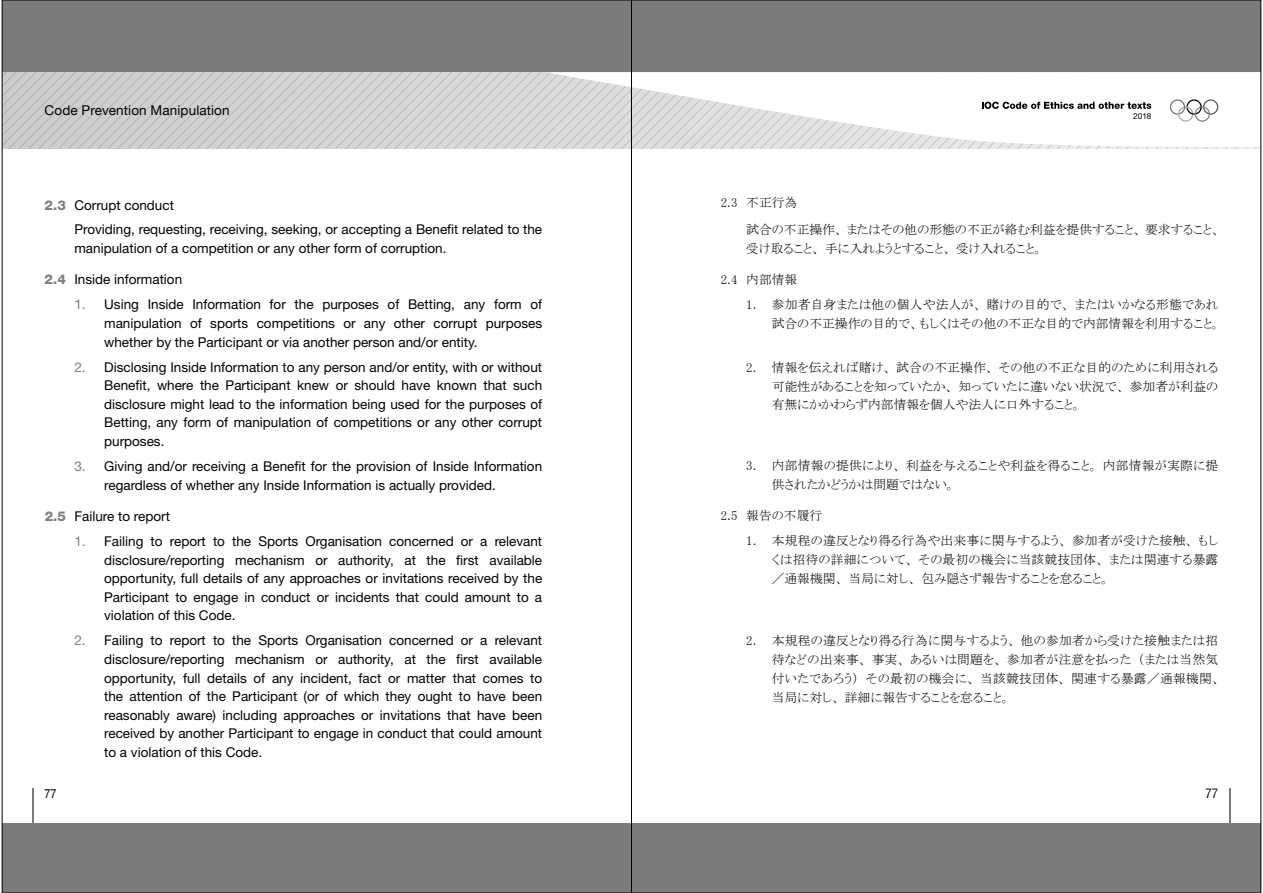
<style>
.page{position:relative;width:1263px;height:893px;background:#fff}
.page>*{position:absolute;margin:0;border:0;box-sizing:border-box;transform-origin:0 0}
.t1{font:13.5px/18.6px "Helvetica Neue LT Std";color:#000;text-align:justify}
.t2{font:13.5px "Helvetica Neue";letter-spacing:.01em;color:#000}
.t3{font:12.75px/18.8px "MS P Mincho";letter-spacing:.01em;color:#000}
.t4{font:condensed 12.75px "Helvetica";color:#000}
.t5{font:condensed 12.75px "Helvetica";color:#000}
.t6{font:8.25px "Helvetica Neue LT Std";color:#000}
.s1{font-weight:800;color:#7e7e7e}
.s2{color:#7e7e7e}
</style>
<div class="page">
<div style="left:2px;top:0;width:629px;height:72px;background:#7b7b7b"></div>
<div style="left:2px;top:823px;width:629px;height:70px;background:#7b7b7b"></div>
<hr style="left:33px;top:789px;width:1px;height:34px;background:#7b7b7b">
<div style="left:631px;top:0;width:630px;height:72px;background:#7b7b7b"></div>
<hr style="left:1229px;top:789px;width:1px;height:34px;background:#7b7b7b">
<div style="left:631px;top:823px;width:630px;height:70px;background:#7b7b7b"></div>
<svg style="left:2px;top:72px;width:1257px;height:77px"></svg>
<p class="t2" style="left:45px;top:103px;width:187px">Code Prevention Manipulation</p>
<p class="t1" style="left:74px;top:192px;width:469px;line-height:24.9px;text-indent:-30px"><span class="s1">2.3</span> Corrupt conduct<br>Providing, requesting, receiving, seeking, or accepting a Benefit related to the</p>
<p class="t1" style="left:74px;top:239px;width:374px">manipulation of a competition or any other form of corruption.</p>
<p class="t1" style="left:45px;top:270px;width:139px"><span class="s1">2.4</span> Inside information</p>
<p class="t1" style="left:104px;top:295px;width:439px;text-indent:-30px"><span class="s2">1.</span> Using Inside Information for the purposes of Betting, any form of manipulation of sports competitions or any other corrupt purposes whether by the Participant or via another person and/or entity.</p>
<p class="t1" style="left:104px;top:357px;width:440px;text-indent:-30px"><span class="s2">2.</span> Disclosing Inside Information to any person and/or entity, with or without Benefit, where the Participant knew or should have known that such disclosure might lead to the information being used for the purposes of Betting, any form of manipulation of competitions or any other corrupt purposes.</p>
<p class="t1" style="left:104px;top:457px;width:439px;text-indent:-30px"><span class="s2">3.</span> Giving and/or receiving a Benefit for the provision of Inside Information regardless of whether any Inside Information is actually provided.</p>
<p class="t1" style="left:45px;top:507px;width:127px"><span class="s1">2.5</span> Failure to report</p>
<p class="t1" style="left:104px;top:532px;width:439px;text-indent:-30px"><span class="s2">1.</span> Failing to report to the Sports Organisation concerned or a relevant disclosure/reporting mechanism or authority, at the first available opportunity, full details of any approaches or invitations received by the Participant to engage in conduct or incidents that could amount to a violation of this Code.</p>
<p class="t1" style="left:104px;top:631px;width:439px;text-indent:-30px"><span class="s2">2.</span> Failing to report to the Sports Organisation concerned or a relevant disclosure/reporting mechanism or authority, at the first available opportunity, full details of any incident, fact or matter that comes to the attention of the Participant (or of which they ought to have been reasonably aware) including approaches or invitations that have been received by another Participant to engage in conduct that could amount to a violation of this Code.</p>
<p class="t4" style="left:45px;top:786px;width:13px">77</p>
<p class="t6" style="left:1133px;top:111px;width:20px">2018</p>
<p class="t3" style="left:746px;top:188px;width:476px;line-height:27.3px;text-indent:-26px">2.3 不正行為<br>試合の不正操作、またはその他の形態の不正が絡む利益を提供すること、要求すること、</p>
<p class="t3" style="left:746px;top:239px;width:298px">受け取ること、手に入れようとすること、受け入れること。</p>
<p class="t3" style="left:721px;top:270px;width:78px">2.4 内部情報</p>
<p class="t3" style="left:746px;top:295px;width:476px;text-align:right">1. 参加者自身または他の個人や法人が、賭けの目的で、またはいかなる形態であれ試合の不正操作の目的で、もしくはその他の不正な目的で内部情報を利用すること。</p>
<p class="t3" style="left:772px;top:358px;width:448px;text-align:justify;text-indent:-26px">2. 情報を伝えれば賭け、試合の不正操作、その他の不正な目的のために利用される可能性があることを知っていたか、知っていたに違いない状況で、参加者が利益の有無にかかわらず内部情報を個人や法人に口外すること。</p>
<p class="t3" style="left:772px;top:456px;width:448px;text-indent:-26px">3. 内部情報の提供により、利益を与えることや利益を得ること。内部情報が実際に提供されたかどうかは問題ではない。</p>
<p class="t3" style="left:721px;top:506px;width:103px">2.5 報告の不履行</p>
<p class="t3" style="left:772px;top:531px;width:448px;text-align:justify;text-indent:-26px">1. 本規程の違反となり得る行為や出来事に関与するよう、参加者が受けた接触、もしくは招待の詳細について、その最初の機会に当該競技団体、または関連する暴露／通報機関、当局に対し、包み隠さず報告することを怠ること。</p>
<p class="t3" style="left:772px;top:631px;width:450px;text-indent:-26px">2. 本規程の違反となり得る行為に関与するよう、他の参加者から受けた接触または招待などの出来事、事実、あるいは問題を、参加者が注意を払った（または当然気付いたであろう）その最初の機会に、当該競技団体、関連する暴露／通報機関、当局に対し、詳細に報告することを怠ること。</p>
<p class="t5" style="left:1205px;top:785px;width:14px">77</p>
</div>
